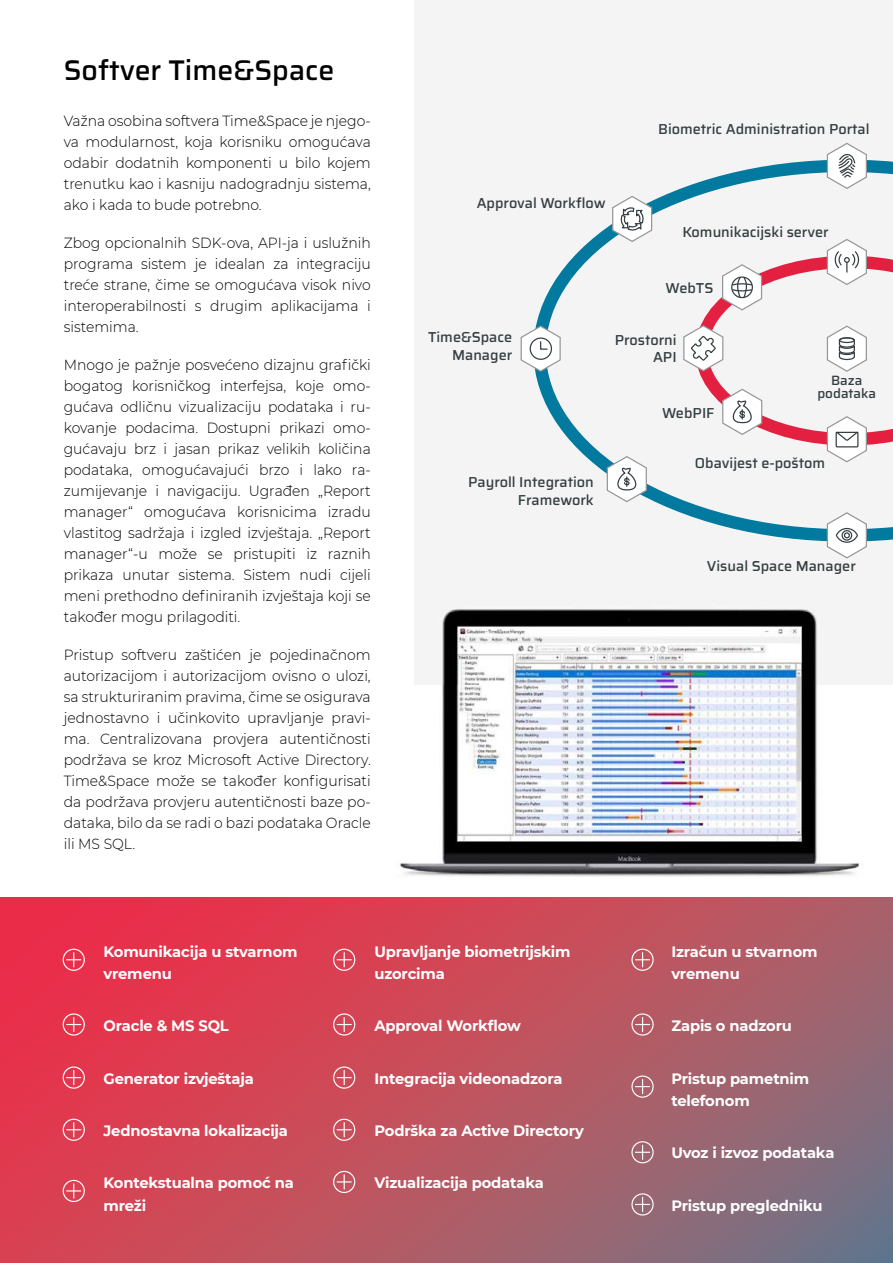
<style>
.page{position:relative;width:893px;height:1263px;background:#fff}
.page>*{position:absolute;margin:0;border:0;box-sizing:border-box;transform-origin:0 0}
.t1{font:500 28.5px "Saira";color:#000}
.t2{font:700 15px/22.5px "Montserrat";letter-spacing:-.01em;color:#fff}
.t3{font:300 14.7px/21px "Montserrat";color:#000;text-align:justify;scale:.95 1}
.t4{font:500 14.4px/17.4px "Saira";color:#353f41;text-align:right}
.t5{font:500 13.5px/13px "Saira";color:#353f41;text-align:center}
</style>
<div class="page">
<div style="left:415px;top:0;width:478px;height:685px;background:#f4f4f4"></div>
<svg style="left:0;top:898px;width:893px;height:365px;background:#be505f"></svg>
<svg style="left:63px;top:949px;width:22px;height:22px"></svg>
<svg style="left:333px;top:949px;width:22px;height:22px"></svg>
<svg style="left:631px;top:949px;width:23px;height:22px"></svg>
<svg style="left:63px;top:1013px;width:22px;height:22px"></svg>
<svg style="left:333px;top:1013px;width:22px;height:22px"></svg>
<svg style="left:631px;top:1013px;width:23px;height:22px"></svg>
<svg style="left:63px;top:1066px;width:22px;height:23px"></svg>
<svg style="left:333px;top:1066px;width:22px;height:23px"></svg>
<svg style="left:631px;top:1075px;width:23px;height:23px"></svg>
<svg style="left:63px;top:1119px;width:22px;height:22px"></svg>
<svg style="left:333px;top:1119px;width:22px;height:22px"></svg>
<svg style="left:631px;top:1141px;width:23px;height:22px"></svg>
<svg style="left:63px;top:1180px;width:22px;height:22px"></svg>
<svg style="left:333px;top:1171px;width:22px;height:22px"></svg>
<svg style="left:631px;top:1193px;width:23px;height:22px"></svg>
<svg style="left:535px;top:160px;width:358px;height:381px"></svg>
<svg style="left:826px;top:511px;width:42px;height:48px"></svg>
<svg style="left:611px;top:195px;width:42px;height:48px"></svg>
<svg style="left:826px;top:142px;width:42px;height:48px"></svg>
<svg style="left:606px;top:455px;width:41px;height:48px"></svg>
<svg style="left:683px;top:238px;width:210px;height:225px"></svg>
<svg style="left:520px;top:325px;width:41px;height:48px"></svg>
<img style="left:400px;top:602px;width:459px;height:275px">
<img style="left:415px;top:602px;width:444px;height:83px">
<h1 class="t1" style="left:64px;top:48px;width:272px">Softver Time&amp;Space</h1>
<p class="t3" style="left:64px;top:110px;width:325px">Važna osobina softvera Time&amp;Space je njego&shy;va modularnost, koja korisniku omogućava odabir dodatnih komponenti u bilo kojem trenutku kao i kasniju nadogradnju sistema, ako i kada to bude potrebno.</p>
<p class="t3" style="left:64px;top:232px;width:325px">Zbog opcionalnih SDK-ova, API-ja i uslužnih programa sistem je idealan za integraciju treće strane, čime se omogućava visok nivo interoperabilnosti s drugim aplikacijama i sistemima.</p>
<p class="t3" style="left:64px;top:354px;width:325px">Mnogo je pažnje posvećeno dizajnu grafički bogatog korisničkog interfejsa, koje omo&shy;gućava odličnu vizualizaciju podataka i ru&shy;kovanje podacima. Dostupni prikazi omo&shy;gućavaju brz i jasan prikaz velikih količina podataka, omogućavajući brzo i lako ra&shy;zumijevanje i navigaciju. Ugrađen „Report manager“ omogućava korisnicima izradu vlastitog sadržaja i izgled izvještaja. „Report manager“-u može se pristupiti iz raznih prikaza unutar sistema. Sistem nudi cijeli meni prethodno definiranih izvještaja koji se također mogu prilagoditi.</p>
<p class="t3" style="left:64px;top:644px;width:325px">Pristup softveru zaštićen je pojedinačnom autorizacijom i autorizacijom ovisno o ulozi, sa strukturiranim pravima, čime se osigurava jednostavno i učinkovito upravljanje pravi&shy;ma. Centralizovana provjera autentičnosti podržava se kroz Microsoft Active Directory.<br>Time&amp;Space može se također konfigurisati da podržava provjeru autentičnosti baze po&shy;dataka, bilo da se radi o bazi podataka Oracle ili MS SQL.</p>
<p class="t4" style="left:658px;top:121px;width:213px">Biometric Administration Portal</p>
<p class="t4" style="left:477px;top:195px;width:130px">Approval Workflow</p>
<p class="t4" style="left:682px;top:224px;width:148px">Komunikacijski server</p>
<p class="t4" style="left:428px;top:329px;width:86px">Time&amp;Space<br>Manager</p>
<p class="t4" style="left:468px;top:473px;width:127px">Payroll Integration<br>Framework</p>
<p class="t4" style="left:665px;top:279px;width:49px">WebTS</p>
<p class="t4" style="left:615px;top:331px;width:63px">Prostorni<br>API</p>
<p class="t4" style="left:662px;top:404px;width:54px">WebPIF</p>
<p class="t5" style="left:817px;top:374px;width:60px">Baza podataka</p>
<p class="t4" style="left:695px;top:454px;width:132px">Obavijest e-poštom</p>
<p class="t4" style="left:707px;top:557px;width:150px">Visual Space Manager</p>
<p class="t2" style="left:103px;top:939px;width:196px">Komunikacija u stvarnom vremenu</p>
<p class="t2" style="left:103px;top:1014px;width:127px">Oracle &amp; MS SQL</p>
<p class="t2" style="left:103px;top:1066px;width:152px">Generator izvještaja</p>
<p class="t2" style="left:103px;top:1118px;width:186px">Jednostavna lokalizacija</p>
<p class="t2" style="left:103px;top:1171px;width:192px">Kontekstualna pomoć na mreži</p>
<p class="t2" style="left:374px;top:939px;width:198px">Upravljanje biometrijskim uzorcima</p>
<p class="t2" style="left:374px;top:1014px;width:148px">Approval Workflow</p>
<p class="t2" style="left:374px;top:1066px;width:190px">Integracija videonadzora</p>
<p class="t2" style="left:374px;top:1118px;width:211px">Podrška za Active Directory</p>
<p class="t2" style="left:374px;top:1171px;width:171px">Vizualizacija podataka</p>
<p class="t2" style="left:671px;top:939px;width:148px">Izračun u stvarnom vremenu</p>
<p class="t2" style="left:671px;top:1014px;width:122px">Zapis o nadzoru</p>
<p class="t2" style="left:671px;top:1066px;width:139px">Pristup pametnim telefonom</p>
<p class="t2" style="left:671px;top:1141px;width:165px">Uvoz i izvoz podataka</p>
<p class="t2" style="left:671px;top:1193px;width:153px">Pristup pregledniku</p>
</div>
